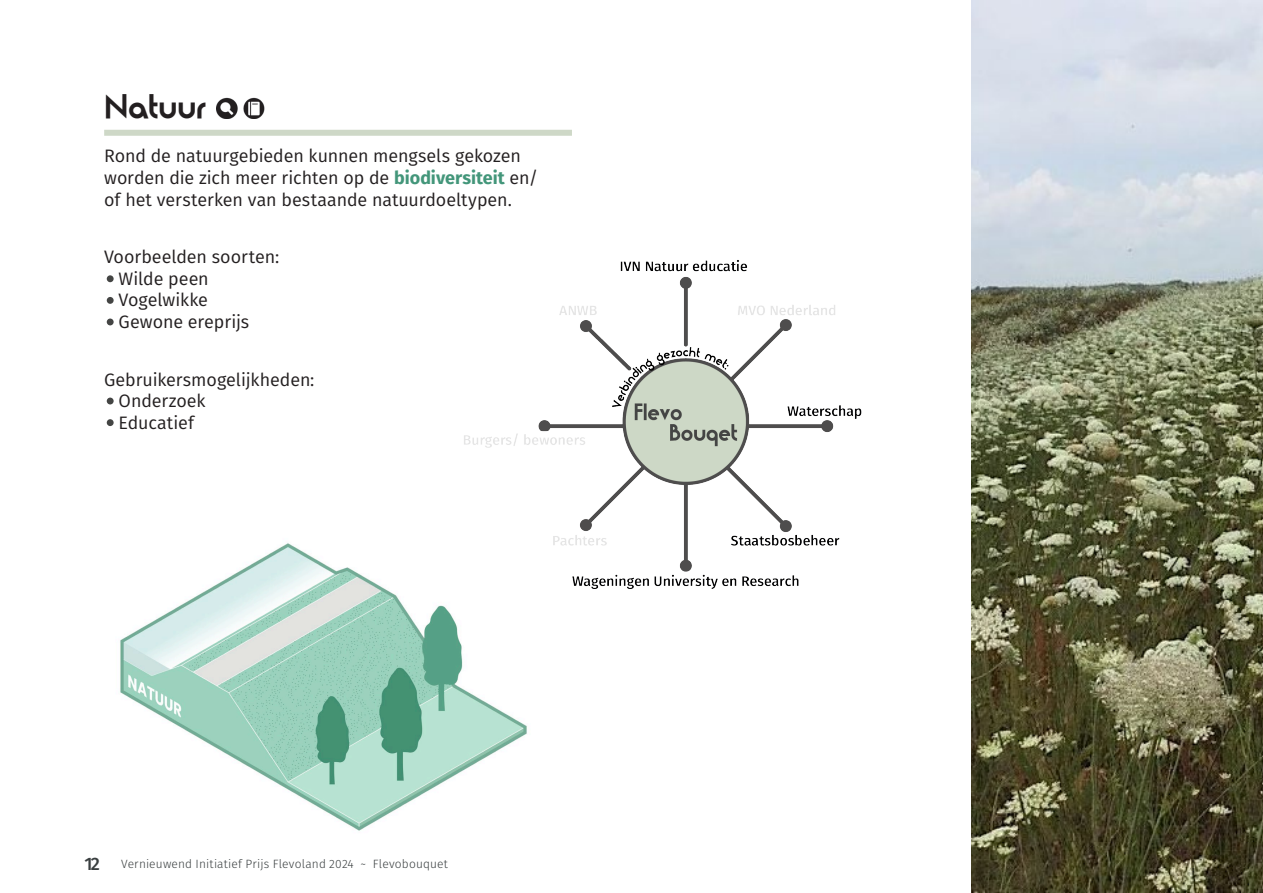
<style>
.page{position:relative;width:1263px;height:893px;background:#fff}
.page>*{position:absolute;margin:0;border:0;box-sizing:border-box;transform-origin:0 0}
.t1{font:30px "Moderna";letter-spacing:.015em;color:#231f20}
.t2{font:18px/21.6px "Fira Sans";letter-spacing:-.005em;color:#231f20}
.t3{font:300 12px "Fira Sans";letter-spacing:.015em;color:#3a3f40}
.s1{font-weight:700;color:#43967a}
.s2{font-weight:500;font-size:18px}
</style>
<div class="page">
<div style="left:104px;top:130px;width:468px;height:6px;background:#ced8c7"></div>
<img style="left:120px;top:543px;width:407px;height:288px">
<img style="left:971px;top:0;width:292px;height:893px">
<img style="left:451px;top:260px;width:411px;height:344px">
<div style="left:107px;top:275px;width:7px;height:7px;background:#444544;border-radius:50%"></div>
<div style="left:107px;top:398px;width:7px;height:6px;background:#444544;border-radius:50%"></div>
<div style="left:107px;top:297px;width:7px;height:7px;background:#444544;border-radius:50%"></div>
<div style="left:107px;top:319px;width:7px;height:6px;background:#444544;border-radius:50%"></div>
<div style="left:107px;top:419px;width:7px;height:7px;background:#444544;border-radius:50%"></div>
<img style="left:216px;top:97px;width:22px;height:22px">
<img style="left:243px;top:97px;width:21px;height:22px">
<div style="left:521px;top:299px;width:117px;height:21px;background:#fff"></div>
<svg style="left:457px;top:431px;width:131px;height:21px"></svg>
<div style="left:521px;top:534px;width:131px;height:20px;background:#fff"></div>
<svg style="left:724px;top:299px;width:131px;height:19px"></svg>
<h1 class="t1" style="left:104px;top:87px;width:103px">Natuur</h1>
<p class="t2" style="left:104px;top:145px;width:435px">Rond de natuurgebieden kunnen mengsels gekozen worden die zich meer richten op de <span class="s1">biodiversiteit</span> en/ of het versterken van bestaande natuurdoeltypen.</p>
<p class="t2" style="left:119px;top:246px;width:162px;text-indent:-14px">Voorbeelden soorten:<br>Wilde peen<br>Vogelwikke<br>Gewone ereprijs</p>
<p class="t2" style="left:119px;top:368px;width:197px;text-indent:-14px">Gebruikersmogelijkheden:<br>Onderzoek<br>Educatief</p>
<p class="t3" style="left:85px;top:855px;width:365px"><span class="s2">12</span> Vernieuwend Initiatief Prijs Flevoland 2024 ~ Flevobouquet</p>
</div>
